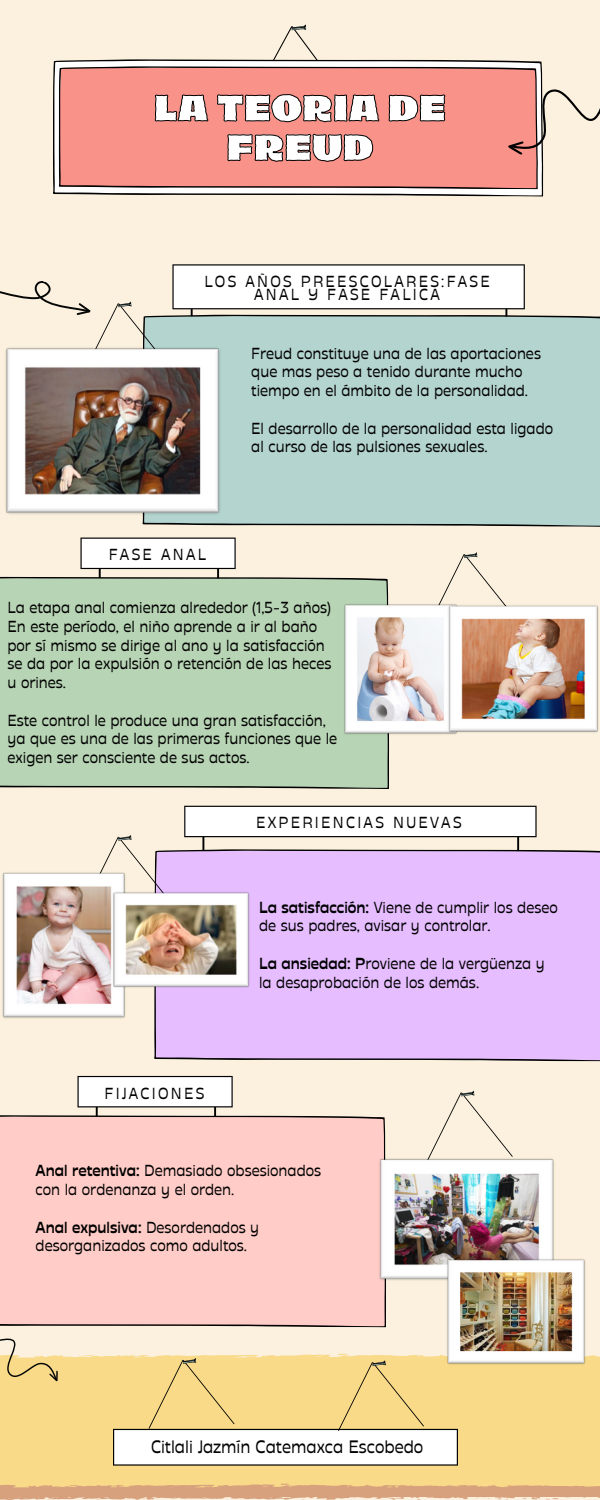
<style>
.page{position:relative;width:600px;height:1500px;background:#fbf1de}
.page>*{position:absolute;margin:0;border:0;box-sizing:border-box;transform-origin:0 0}
.t1{font:900 33.4px/39.5px "Dingos Stamp";color:#fff;text-align:center}
.t2{font:18px "Stadio Deva";color:#000}
.t3{font:16px/18.8px "Stadio Deva";color:#000}
.t4{font:16px/13.5px "Stadio Deva";letter-spacing:.145em;color:#000;text-align:center}
.s1{font-weight:700}
</style>
<div class="page">
<hr style="left:505px;top:278px;width:2px;height:42px;background:#000">
<hr style="left:191px;top:278px;width:2px;height:42px;background:#000">
<div style="left:142px;top:314px;width:458px;height:213px;background:#b4d4cf"></div>
<div style="left:0;top:1354px;width:600px;height:130px;background:#f9da88"></div>
<svg style="left:0;top:1484px;width:600px;height:16px;background:#deb089"></svg>
<svg style="left:53px;top:59px;width:491px;height:138px;fill:#fff"></svg>
<svg style="left:59px;top:65px;width:479px;height:124px;background:#ee8f86"></svg>
<div style="left:173px;top:265px;width:351px;height:44px;background:#fff"></div>
<hr style="left:524px;top:266px;width:1px;height:42px;background:#000">
<hr style="left:174px;top:308px;width:350px;height:1px;background:#000">
<hr style="left:174px;top:264px;width:350px;height:2px;background:#000">
<hr style="left:217px;top:547px;width:2px;height:43px;background:#000">
<hr style="left:99px;top:547px;width:2px;height:43px;background:#000">
<div style="left:0;top:576px;width:389px;height:213px;background:#b7d4b4"></div>
<svg style="left:440px;top:552px;width:63px;height:50px"></svg>
<div style="left:81px;top:538px;width:154px;height:30px;background:#fff"></div>
<hr style="left:80px;top:539px;width:2px;height:29px;background:#000">
<hr style="left:82px;top:568px;width:153px;height:1px;background:#000">
<svg style="left:235px;top:538px;width:1px;height:31px"></svg>
<hr style="left:82px;top:538px;width:153px;height:1px;background:#000">
<hr style="left:517px;top:812px;width:2px;height:43px;background:#000">
<hr style="left:202px;top:812px;width:2px;height:43px;background:#000">
<div style="left:154px;top:848px;width:446px;height:214px;background:#e6bdff"></div>
<svg style="left:102px;top:835px;width:68px;height:55px"></svg>
<div style="left:185px;top:806px;width:351px;height:31px;background:#fff"></div>
<hr style="left:535px;top:807px;width:2px;height:29px;background:#000">
<hr style="left:185px;top:836px;width:350px;height:1px;background:#000">
<svg style="left:184px;top:806px;width:1px;height:31px"></svg>
<hr style="left:185px;top:806px;width:350px;height:1px;background:#000">
<hr style="left:214px;top:1086px;width:2px;height:42px;background:#000">
<hr style="left:96px;top:1086px;width:2px;height:42px;background:#000">
<div style="left:0;top:1114px;width:386px;height:213px;background:#ffccc7"></div>
<svg style="left:429px;top:1090px;width:83px;height:65px"></svg>
<div style="left:78px;top:1077px;width:154px;height:30px;background:#fff"></div>
<hr style="left:77px;top:1077px;width:2px;height:29px;background:#000">
<hr style="left:79px;top:1106px;width:153px;height:1px;background:#000">
<svg style="left:232px;top:1076px;width:1px;height:31px"></svg>
<hr style="left:79px;top:1076px;width:153px;height:1px;background:#000">
<div style="left:114px;top:1429px;width:343px;height:36px;background:#fff"></div>
<hr style="left:113px;top:1430px;width:1px;height:34px;background:#000">
<hr style="left:457px;top:1430px;width:1px;height:34px;background:#000">
<hr style="left:114px;top:1464px;width:343px;height:2px;background:#000">
<hr style="left:114px;top:1429px;width:343px;height:1px;background:#000">
<svg style="left:154px;top:24px;width:292px;height:138px"></svg>
<svg style="left:507px;top:84px;width:93px;height:71px"></svg>
<svg style="left:0;top:264px;width:174px;height:80px"></svg>
<svg style="left:0;top:1323px;width:62px;height:78px"></svg>
<div style="left:148px;top:1357px;width:87px;height:72px;background:#f9da88"></div>
<svg style="left:338px;top:1359px;width:87px;height:72px;background:#eed183"></svg>
<img style="left:5px;top:344px;width:219px;height:174px">
<img style="left:341px;top:601px;width:119px;height:136px">
<img style="left:446px;top:602px;width:152px;height:133px">
<img style="left:2px;top:869px;width:125px;height:149px">
<img style="left:111px;top:890px;width:141px;height:100px">
<img style="left:377px;top:1155px;width:177px;height:128px">
<img style="left:444px;top:1257px;width:144px;height:110px">
<h1 class="t1" style="left:154px;top:91px;width:294px">LA TEORIA DE<br>FREUD</h1>
<p class="t4" style="left:204px;top:275px;width:287px">LOS AÑOS PREESCOLARES:FASE<br>ANAL Y FASE FALICA</p>
<p class="t4" style="left:109px;top:548px;width:99px">FASE ANAL</p>
<p class="t3" style="left:251px;top:344px;width:291px">Freud constituye una de las aportaciones que mas peso a tenido durante mucho tiempo en el ámbito de la personalidad.</p>
<p class="t3" style="left:251px;top:419px;width:303px">El desarrollo de la personalidad esta ligado al curso de las pulsiones sexuales.</p>
<p class="t3" style="left:8px;top:598px;width:325px">La etapa anal comienza alrededor (1,5-3 años)<br>En este período, el niño aprende a ir al baño por sí mismo se dirige al ano y la satisfacción se da por la expulsión o retención de las heces u orines.</p>
<p class="t3" style="left:8px;top:711px;width:331px">Este control le produce una gran satisfacción, ya que es una de las primeras funciones que le exigen ser consciente de sus actos.</p>
<p class="t4" style="left:256px;top:816px;width:207px">EXPERIENCIAS NUEVAS</p>
<p class="t4" style="left:105px;top:1086px;width:101px">FIJACIONES</p>
<p class="t3" style="left:259px;top:898px;width:300px"><span class="s1">La satisfacción:</span> Viene de cumplir los deseo de sus padres, avisar y controlar.</p>
<p class="t3" style="left:259px;top:954px;width:287px"><span class="s1">La ansiedad: P</span>roviene de la vergüenza y la desaprobación de los demás.</p>
<p class="t3" style="left:36px;top:1161px;width:287px"><span class="s1">Anal retentiva:</span> Demasiado obsesionados con la ordenanza y el orden.</p>
<p class="t3" style="left:36px;top:1218px;width:225px"><span class="s1">Anal expulsiva:</span> Desordenados y desorganizados como adultos.</p>
<p class="t2" style="left:151px;top:1436px;width:274px">Citlali Jazmín Catemaxca Escobedo</p>
</div>
